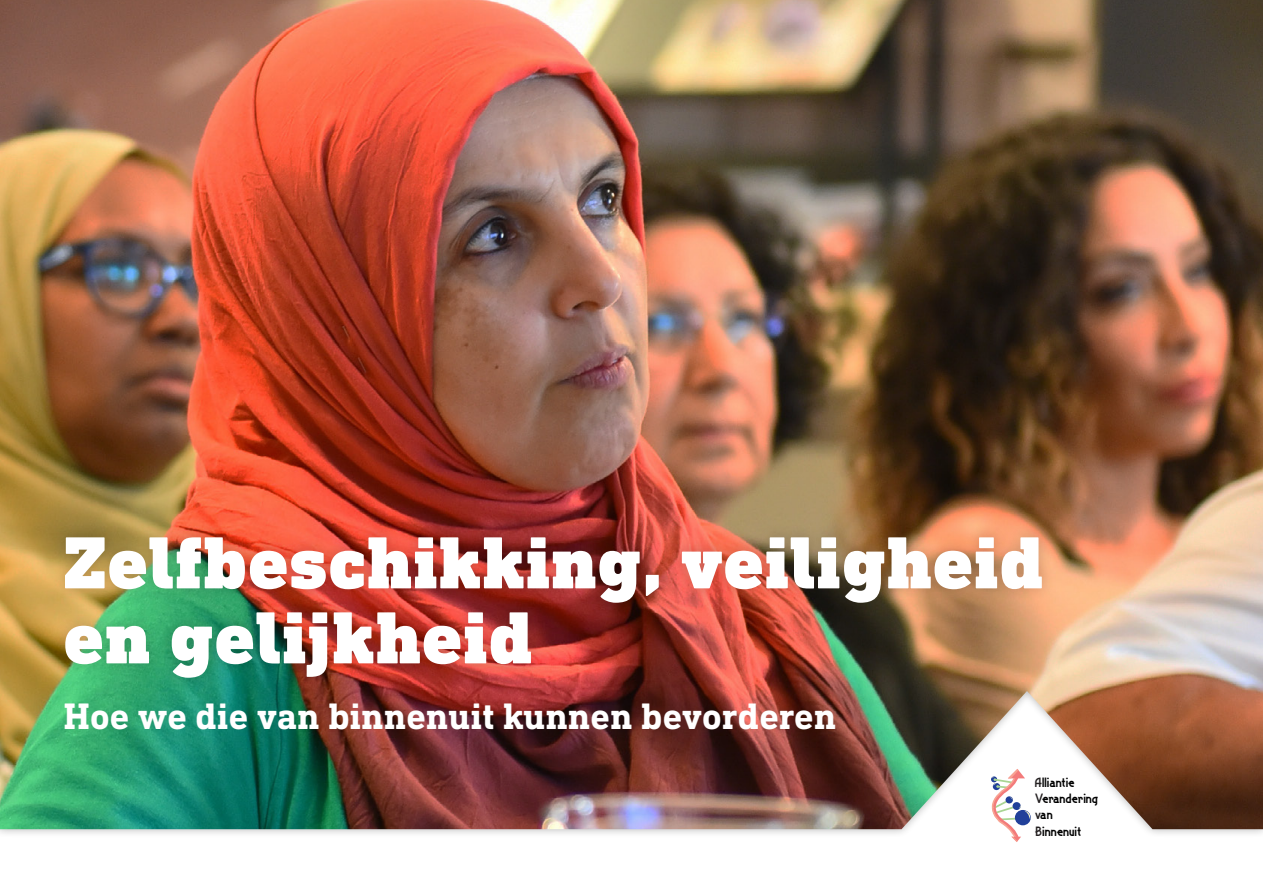
<style>
.page{position:relative;width:1263px;height:893px;background:#fff}
.page>*{position:absolute;margin:0;border:0;box-sizing:border-box;transform-origin:0 0}
.t1{font:900 75px/75px "DIN Next Slab Pro";letter-spacing:.025em;color:#fff}
.ondertitel{font:700 37.5px "DIN Next Slab Pro";letter-spacing:.01em;color:#fff}
.t2{font:13.65px/16.4px "Snappy Service NF";color:#000}
.s1{color:#231f20}
</style>
<div class="page">
<svg style="left:1013px;top:838px;width:7px;height:4px"></svg>
<img style="left:0;top:0;width:1263px;height:829px">
<div style="left:51px;top:523px;width:1005px;height:168px;background:#000;opacity:.2"></div>
<p class="t1" style="left:64px;top:525px;width:980px">Zelfbeschikking, veiligheid en gelijkheid</p>
<p class="ondertitel" style="left:64px;top:694px;width:774px">Hoe we die van binnenuit kunnen bevorderen</p>
<p class="t2" style="left:1035px;top:774px;width:65px"><span class="s1">A</span>lliantie<br><span class="s1">V</span>erandering <span class="s1">v</span>an<br><span class="s1">B</span>innenuit</p>
</div>
